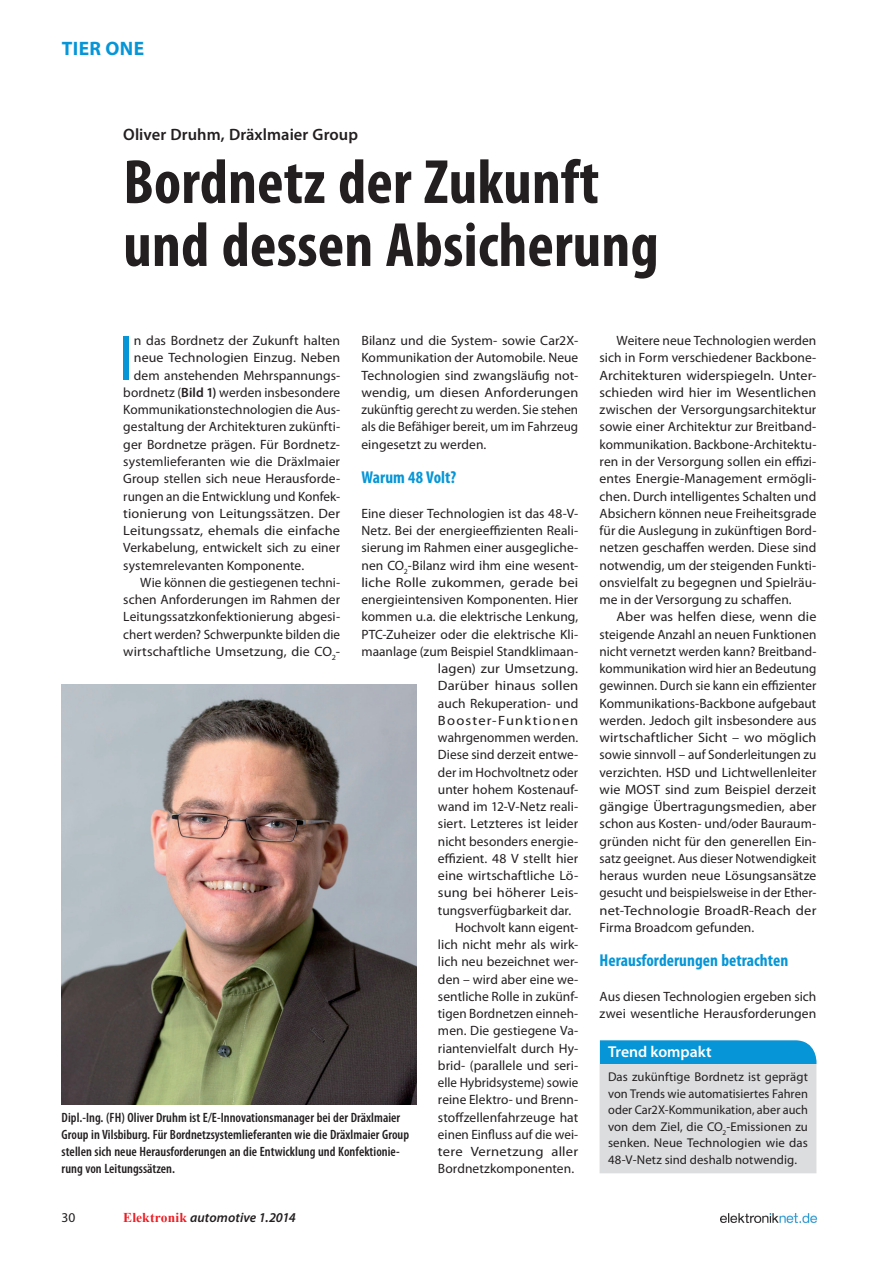
<style>
.page{position:relative;width:893px;height:1263px;background:#fff}
.page>*{position:absolute;margin:0;border:0;box-sizing:border-box;transform-origin:0 0}
.ht_fliesstext_initia{font:64.65px "Myriad Pro";color:#0696d7}
.head_ht_head{font:700 condensed 63px/63px "Myriad Pro";letter-spacing:.005em;color:#231f20}
.rubriktitel_blau{font:700 19.5px "Myriad Pro";letter-spacing:.02em;color:#0696d7}
.ht_ZÜ{font:700 condensed 17.25px "Myriad Pro";letter-spacing:.005em;color:#0696d7}
.ht_vorspann{font:600 16.5px "Myriad Pro";letter-spacing:.005em;color:#231f20}
.ht_kasten_head_white{font:600 15.75px "Myriad Pro";color:#fff}
.ht_fließtext{font:13.5px/17.2px "Myriad Pro";letter-spacing:.005em;color:#231f20;text-align:justify}
.ht_fließtext-2{font:13.5px/17.2px "Myriad Pro";letter-spacing:.005em;color:#231f20;text-align:justify;scale:1.05 1}
.ht_fliesstext_ohne{font:13.5px/17.2px "Myriad Pro";letter-spacing:.005em;color:#231f20}
.ht_fliesstext_initia-2{font:13.5px "Myriad Pro";letter-spacing:.005em;color:#231f20}
._00_bildunterschrift{font:600 condensed 13.5px/17.2px "Myriad Pro";letter-spacing:.005em;color:#231f20}
.ht_fliesstext_ohne-2{font:13.5px "Myriad Pro";letter-spacing:.005em;color:#231f20;scale:1.08 1}
.ht_fliesstext_ohne-3{font:13.5px "Myriad Pro";letter-spacing:.005em;color:#231f20;scale:1.07 1}
.ht_fliesstext_initia-3{font:13.5px "Myriad Pro";letter-spacing:.005em;color:#231f20;scale:1.06 1}
.ht_fliesstext_initia-4{font:13.5px "Myriad Pro";letter-spacing:.005em;color:#231f20;scale:1.07 1}
.t1{font:italic 600 13.5px "Myriad Pro";letter-spacing:.005em;color:#231f20}
.ht_fliesstext_ohne-4{font:13.5px "Myriad Pro";letter-spacing:.08em;color:#231f20;scale:1.08 1}
.ht_kasten_text{font:12.75px/16.5px "Myriad Pro";letter-spacing:.01em;color:#231f20;text-align:justify}
.s1{font-weight:600}
.s2{font-family:"Times New Roman";font-weight:700;font-style:normal;color:#ee1d23}
</style>
<div class="page">
<svg style="left:721px;top:1222px;width:95px;height:1px"></svg>
<img style="left:721px;top:1214px;width:95px;height:8px">
<img style="left:62px;top:685px;width:355px;height:419px">
<div style="left:600px;top:1064px;width:216px;height:109px;background:#dcdddf"></div>
<div style="left:600px;top:1040px;width:216px;height:24px;background:#0696d7"></div>
<p class="rubriktitel_blau" style="left:62px;top:36px;width:84px">TIER ONE</p>
<p class="ht_vorspann" style="left:123px;top:124px;width:236px">Oliver Druhm, Dräxlmaier Group</p>
<p class="head_ht_head" style="left:123px;top:149px;width:537px">Bordnetz der Zukunft und dessen Absicherung</p>
<p class="ht_fliesstext_initia" style="left:118px;top:318px;width:17px">I</p>
<p class="ht_fliesstext_initia-2" style="left:134px;top:332px;width:208px">n das Bordnetz der Zukunft halten</p>
<p class="ht_fließtext" style="left:361px;top:332px;width:218px">Bilanz und die System- sowie Car2X-Kommunikation der Automobile. Neue Technologien sind zwangsläufig not&shy;wendig, um diesen Anforderungen zukünftig gerecht zu werden. Sie stehen als die Befähiger bereit, um im Fahrzeug eingesetzt zu werden.</p>
<p class="ht_ZÜ" style="left:361px;top:467px;width:96px">Warum 48 Volt?</p>
<p class="ht_fliesstext_ohne" style="left:361px;top:504px;width:218px">Eine dieser Technologien ist das 48-V-</p>
<p class="ht_fliesstext_ohne" style="left:361px;top:522px;width:218px">Netz. Bei der energieeffizienten Reali-</p>
<p class="ht_fliesstext_ohne" style="left:361px;top:539px;width:218px">sierung im Rahmen einer ausgegliche-</p>
<p class="ht_fliesstext_ohne" style="left:361px;top:556px;width:218px">nen CO<sub>2</sub>-Bilanz wird ihm eine wesent-</p>
<p class="ht_fliesstext_ohne-2" style="left:361px;top:574px;width:202px">liche Rolle zukommen, gerade bei</p>
<p class="ht_fliesstext_ohne" style="left:361px;top:591px;width:218px">energieintensiven Komponenten. Hier</p>
<p class="ht_fliesstext_ohne" style="left:361px;top:608px;width:218px">kommen u.a. die elektrische Lenkung,</p>
<p class="ht_fliesstext_ohne" style="left:361px;top:625px;width:218px">PTC-Zuheizer oder die elektrische Kli-</p>
<p class="ht_fliesstext_ohne" style="left:361px;top:642px;width:218px">maanlage (zum Beispiel Standklimaan-</p>
<p class="ht_fliesstext_ohne-3" style="left:438px;top:660px;width:133px">lagen) zur Umsetzung.</p>
<p class="ht_fliesstext_ohne-2" style="left:438px;top:677px;width:131px">Darüber hinaus sollen</p>
<p class="ht_fliesstext_ohne" style="left:438px;top:694px;width:142px">auch Rekuperation- und</p>
<p class="ht_fliesstext_ohne-4" style="left:438px;top:712px;width:131px">Booster-Funktionen</p>
<p class="ht_fliesstext_ohne" style="left:438px;top:729px;width:142px">wahrgenommen werden.</p>
<p class="ht_fliesstext_ohne" style="left:438px;top:746px;width:142px">Diese sind derzeit entwe-</p>
<p class="ht_fliesstext_ohne" style="left:438px;top:763px;width:142px">der im Hochvoltnetz oder</p>
<p class="ht_fliesstext_ohne" style="left:438px;top:780px;width:142px">unter hohem Kostenauf-</p>
<p class="ht_fliesstext_ohne" style="left:438px;top:798px;width:142px">wand im 12-V-Netz reali-</p>
<p class="ht_fliesstext_ohne" style="left:438px;top:815px;width:142px">siert. Letzteres ist leider</p>
<p class="ht_fliesstext_ohne" style="left:438px;top:832px;width:142px">nicht besonders energie-</p>
<p class="ht_fliesstext_ohne" style="left:438px;top:849px;width:142px">effizient. 48 V stellt hier</p>
<p class="ht_fliesstext_ohne" style="left:438px;top:867px;width:142px">eine wirtschaftliche Lö-</p>
<p class="ht_fliesstext_ohne-3" style="left:438px;top:884px;width:133px">sung bei höherer Leis-</p>
<p class="ht_fliesstext_ohne" style="left:438px;top:901px;width:135px">tungsverfügbarkeit dar.</p>
<p class="ht_fließtext" style="left:438px;top:918px;width:142px;text-indent:17px">Hochvolt kann eigent&shy;lich nicht mehr als wirk&shy;lich neu bezeichnet wer&shy;den – wird aber eine we&shy;sentliche Rolle in zukünf&shy;tigen Bordnetzen einneh&shy;men. Die gestiegene Va&shy;riantenvielfalt durch Hy&shy;brid- (parallele und seri&shy;elle Hybridsysteme) sowie reine Elektro- und Brenn&shy;stoffzellenfahrzeuge hat einen Einfluss auf die wei&shy;tere Vernetzung aller Bordnetzkomponenten.</p>
<p class="ht_fliesstext_initia-2" style="left:134px;top:350px;width:208px">neue Technologien Einzug. Neben</p>
<p class="ht_fliesstext_initia-2" style="left:134px;top:367px;width:208px">dem anstehenden Mehrspannungs-</p>
<p class="ht_fliesstext_initia-2" style="left:123px;top:384px;width:218px">bordnetz (<span class="s1">Bild 1)</span> werden insbesondere</p>
<p class="ht_fliesstext_initia-2" style="left:123px;top:401px;width:218px">Kommunikationstechnologien die Aus-</p>
<p class="ht_fliesstext_initia-2" style="left:123px;top:419px;width:218px">gestaltung der Architekturen zukünfti-</p>
<p class="ht_fliesstext_initia-2" style="left:123px;top:436px;width:218px">ger Bordnetze prägen. Für Bordnetz-</p>
<p class="ht_fliesstext_initia-2" style="left:123px;top:453px;width:218px">systemlieferanten wie die Dräxlmaier</p>
<p class="ht_fliesstext_initia-2" style="left:123px;top:470px;width:218px">Group stellen sich neue Herausforde-</p>
<p class="ht_fliesstext_initia-2" style="left:123px;top:488px;width:218px">rungen an die Entwicklung und Konfek-</p>
<p class="ht_fliesstext_initia-3" style="left:123px;top:505px;width:206px">tionierung von Leitungssätzen. Der</p>
<p class="ht_fliesstext_initia-4" style="left:123px;top:522px;width:204px">Leitungssatz, ehemals die einfache</p>
<p class="ht_fliesstext_initia-2" style="left:123px;top:539px;width:218px">Verkabelung, entwickelt sich zu einer</p>
<p class="ht_fliesstext_initia-2" style="left:123px;top:557px;width:182px">systemrelevanten Komponente.</p>
<p class="ht_fließtext" style="left:123px;top:573px;width:218px;text-indent:17px">Wie können die gestiegenen techni&shy;schen Anforderungen im Rahmen der Leitungssatzkonfektionierung abgesi&shy;chert werden? Schwerpunkte bilden die wirtschaftliche Umsetzung, die CO<sub>2</sub>-</p>
<p class="_00_bildunterschrift" style="left:62px;top:1108px;width:349px">Dipl.-Ing. (FH) Oliver Druhm ist E/E-Innovationsmanager bei der Dräxlmaier Group in Vilsbiburg. Für Bordnetzsystemlieferanten wie die Dräxlmaier Group stellen sich neue Herausforderungen an die Entwicklung und Konfektionie&shy;rung von Leitungssätzen.</p>
<p class="ht_fließtext" style="left:62px;top:1209px;width:15px">30</p>
<p class="t1" style="left:123px;top:1209px;width:174px"><span class="s2">Elektronik</span> automotive 1.2014</p>
<p class="ht_fließtext" style="left:600px;top:332px;width:218px;text-indent:17px">Weitere neue Technologien werden sich in Form verschiedener Backbone-Architekturen widerspiegeln. Unter&shy;schieden wird hier im Wesentlichen zwischen der Versorgungsarchitektur sowie einer Architektur zur Breitband&shy;kommunikation. Backbone-Architektu&shy;ren in der Versorgung sollen ein effizi&shy;entes Energie-Management ermögli&shy;chen. Durch intelligentes Schalten und Absichern können neue Freiheitsgrade für die Auslegung in zukünftigen Bord&shy;netzen geschaffen werden. Diese sind notwendig, um der steigenden Funkti&shy;onsvielfalt zu begegnen und Spielräu&shy;me in der Versorgung zu schaffen.</p>
<p class="ht_fließtext-2" style="left:600px;top:608px;width:208px;text-indent:17px">Aber was helfen diese, wenn die steigende Anzahl an neuen Funktionen nicht vernetzt werden kann? Breitband&shy;kommunikation wird hier an Bedeutung gewinnen. Durch sie kann ein effizienter Kommunikations-Backbone aufgebaut werden. Jedoch gilt insbesondere aus wirtschaftlicher Sicht – wo möglich sowie sinnvoll – auf Sonderleitungen zu verzichten. HSD und Lichtwellenleiter wie MOST sind zum Beispiel derzeit gängige Übertragungsmedien, aber schon aus Kosten- und/oder Bauraum&shy;gründen nicht für den generellen Ein&shy;satz geeignet. Aus dieser Notwendigkeit heraus wurden neue Lösungsansätze gesucht und beispielsweise in der Ether&shy;net-Technologie BroadR-Reach der Firma Broadcom gefunden.</p>
<p class="ht_ZÜ" style="left:600px;top:950px;width:190px">Herausforderungen betrachten</p>
<p class="ht_fliesstext_ohne" style="left:600px;top:987px;width:218px">Aus diesen Technologien ergeben sich zwei wesentliche Herausforderungen</p>
<p class="ht_kasten_head_white" style="left:608px;top:1042px;width:105px">Trend kompakt</p>
<p class="ht_kasten_text" style="left:608px;top:1068px;width:201px">Das zukünftige Bordnetz ist geprägt von Trends wie automatisiertes Fahren oder Car2X-Kommunikation, aber auch von dem Ziel, die CO<sub>2</sub>-Emissionen zu senken. Neue Technologien wie das 48-V-Netz sind deshalb notwendig.</p>
</div>
